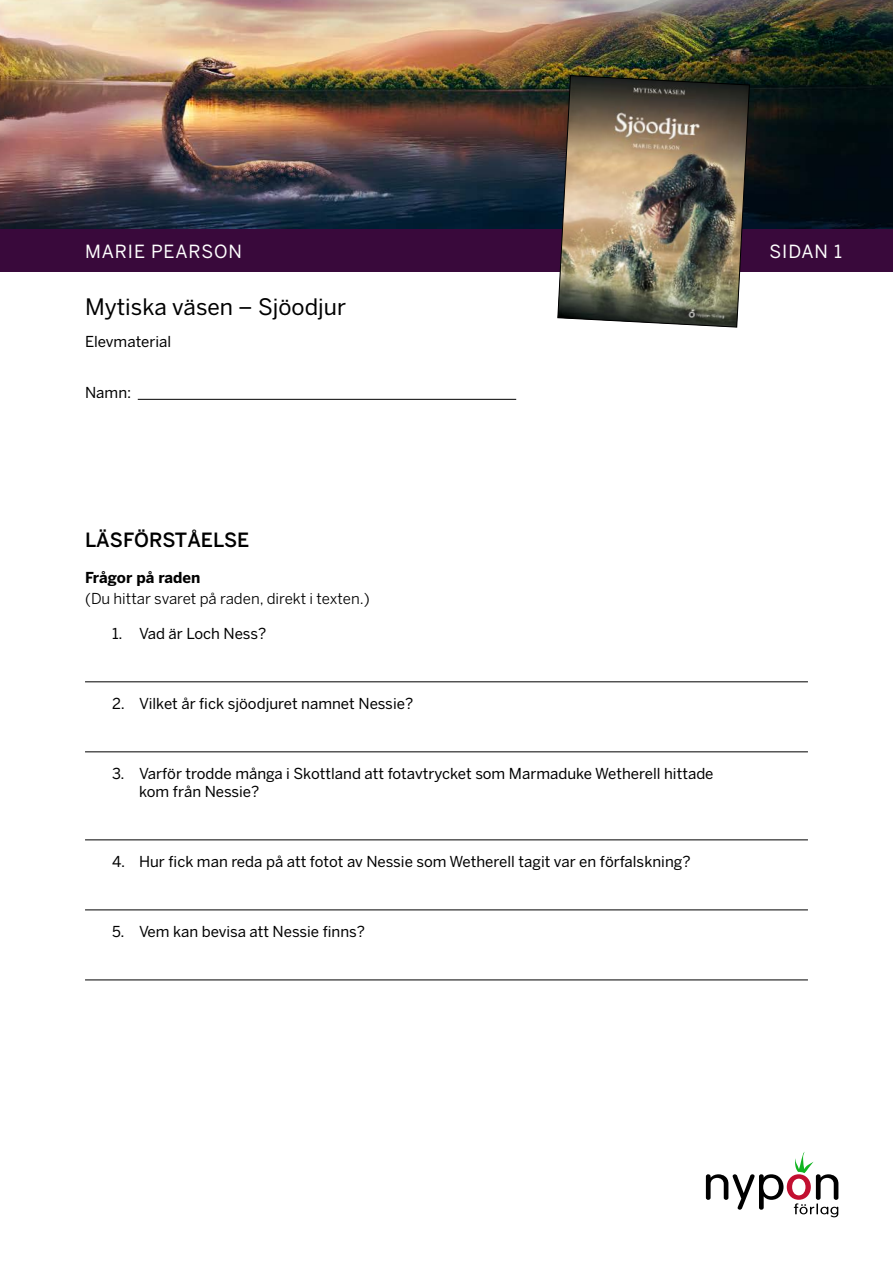
<style>
.page{position:relative;width:893px;height:1263px;background:#fff}
.page>*{position:absolute;margin:0;border:0;box-sizing:border-box;transform-origin:0 0}
.t1{font:22.5px "Benton Sans";color:#000}
.t2{font:500 19.5px "Benton Sans";color:#000}
.t3{font:18px "Benton Sans";letter-spacing:.05em;color:#fff}
.t4{font:15px/18px "Benton Sans";color:#000}
.t5{font:15px "Benton Sans";color:#000}
.t6{font:700 15px "Benton Sans";color:#000}
</style>
<div class="page">
<img style="left:0;top:0;width:893px;height:230px">
<svg style="left:706px;top:1152px;width:132px;height:65px"></svg>
<div style="left:0;top:230px;width:893px;height:42px;background:#39093b"></div>
<img style="left:557px;top:75px;width:193px;height:253px">
<hr style="left:138px;top:399px;width:378px;height:1px;background:#000">
<hr style="left:85px;top:681px;width:723px;height:1px;background:#000">
<hr style="left:85px;top:751px;width:723px;height:1px;background:#000">
<hr style="left:85px;top:839px;width:723px;height:1px;background:#000">
<hr style="left:85px;top:909px;width:723px;height:1px;background:#000">
<hr style="left:85px;top:979px;width:723px;height:1px;background:#000">
<p class="t3" style="left:85px;top:241px;width:158px">MARIE PEARSON</p>
<p class="t3" style="left:769px;top:241px;width:74px">SIDAN 1</p>
<h1 class="t1" style="left:85px;top:294px;width:263px">Mytiska väsen – Sjöodjur</h1>
<p class="t4" style="left:85px;top:333px;width:88px">Elevmaterial</p>
<p class="t4" style="left:85px;top:384px;width:48px">Namn:</p>
<h2 class="t2" style="left:85px;top:528px;width:166px">LÄSFÖRSTÅELSE</h2>
<p class="t6" style="left:85px;top:568px;width:117px">Frågor på raden</p>
<p class="t5" style="left:85px;top:589px;width:286px">(Du hittar svaret på raden, direkt i texten.)</p>
<p class="t4" style="left:112px;top:624px;width:156px">1. Vad är Loch Ness?</p>
<p class="t4" style="left:112px;top:694px;width:303px">2. Vilket år fick sjöodjuret namnet Nessie?</p>
<p class="t4" style="left:139px;top:764px;width:576px;text-indent:-27px">3. Varför trodde många i Skottland att fotavtrycket som Marmaduke Wetherell hittade kom från Nessie?</p>
<p class="t4" style="left:112px;top:853px;width:580px">4. Hur fick man reda på att fotot av Nessie som Wetherell tagit var en förfalskning?</p>
<p class="t4" style="left:112px;top:923px;width:255px">5. Vem kan bevisa att Nessie finns?</p>
</div>
